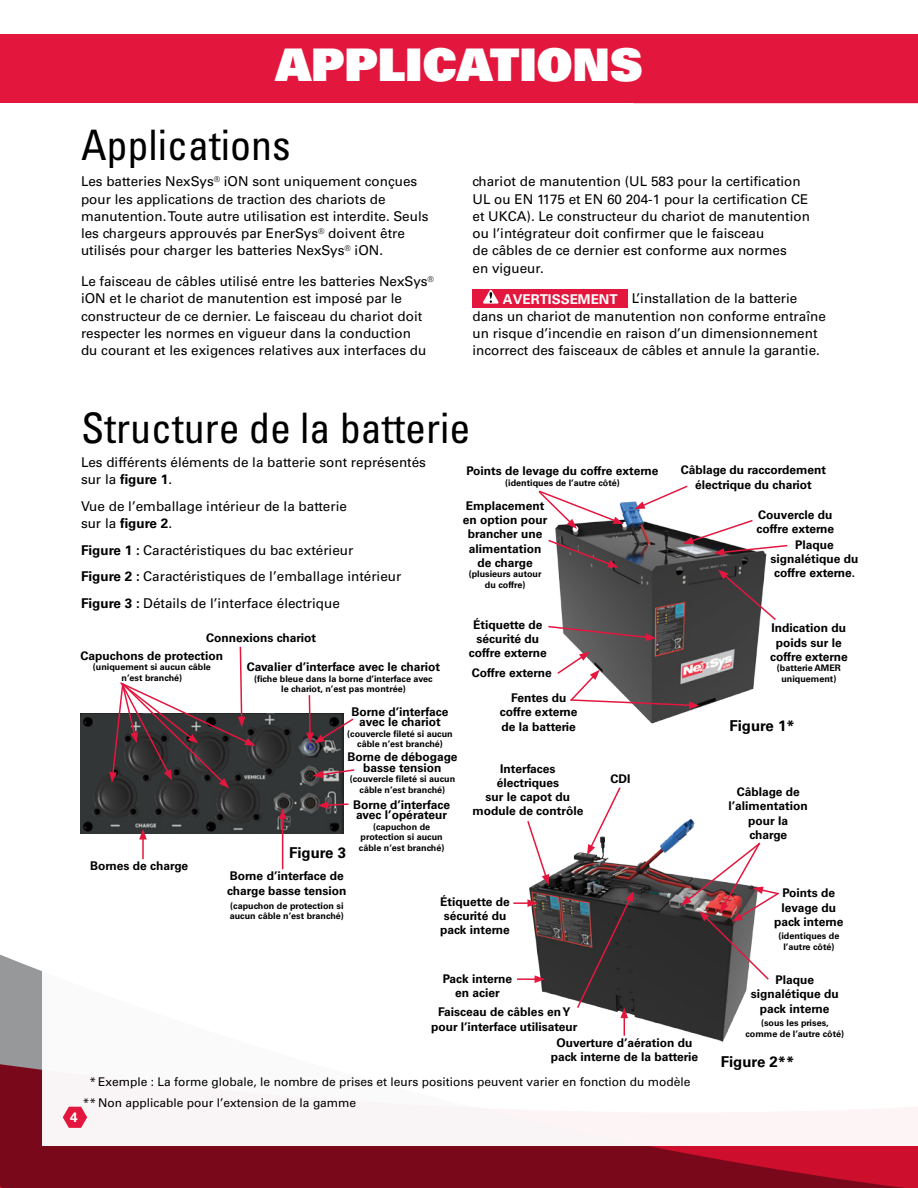
<style>
.page{position:relative;width:918px;height:1188px;background:#fff}
.page>*{position:absolute;margin:0;border:0;box-sizing:border-box;transform-origin:0 0}
.t1{font:45px "Univers LT Std X Black";color:#fff}
.Labels{font:condensed 42px "Univers LT Std";color:#000}
.Labels-2{font:700 15px "Univers LT Std";color:#000}
.Labels-3{font:13.5px/17.2px "Univers LT Std";color:#000}
.t2{font:700 13.5px "Univers LT Std";color:#fff}
.Labels-4{font:700 12px/14.2px "Univers LT Std";color:#000;text-align:center}
.Labels-5{font:12px "Univers LT Std";color:#000}
.Labels-6{font:700 9px/10.5px "Univers LT Std";color:#000;text-align:center}
.s1{font-weight:700}
</style>
<div class="page">
<svg style="left:0;top:954px;width:918px;height:234px;background:#88182b"></svg>
<div style="left:42px;top:857px;width:876px;height:289px;background:#fff"></div>
<div style="left:0;top:35px;width:918px;height:68px;background:#e3173e"></div>
<div style="left:472px;top:290px;width:156px;height:18px;background:#e3173e"></div>
<svg style="left:483px;top:290px;width:16px;height:14px"></svg>
<img style="left:555px;top:501px;width:212px;height:223px">
<img style="left:529px;top:819px;width:219px;height:223px">
<svg style="left:538px;top:490px;width:86px;height:39px"></svg>
<svg style="left:634px;top:485px;width:55px;height:24px"></svg>
<svg style="left:683px;top:519px;width:105px;height:37px"></svg>
<svg style="left:718px;top:570px;width:58px;height:52px"></svg>
<svg style="left:556px;top:652px;width:144px;height:57px"></svg>
<svg style="left:548px;top:625px;width:108px;height:16px;background:#7e676b"></svg>
<svg style="left:548px;top:538px;width:71px;height:30px;background:#6f6264"></svg>
<svg style="left:527px;top:819px;width:22px;height:66px"></svg>
<svg style="left:587px;top:787px;width:35px;height:68px"></svg>
<svg style="left:681px;top:841px;width:98px;height:140px"></svg>
<svg style="left:576px;top:891px;width:58px;height:145px"></svg>
<hr style="left:517px;top:978px;width:20px;height:2px;background:#e3173e">
<svg style="left:535px;top:975px;width:10px;height:8px"></svg>
<svg style="left:513px;top:899px;width:25px;height:8px"></svg>
<img style="left:81px;top:714px;width:262px;height:119px">
<svg style="left:109px;top:646px;width:146px;height:142px"></svg>
<svg style="left:306px;top:695px;width:48px;height:48px"></svg>
<svg style="left:313px;top:768px;width:42px;height:10px"></svg>
<svg style="left:318px;top:801px;width:31px;height:8px"></svg>
<hr style="left:142px;top:837px;width:2px;height:22px;background:#e3173e">
<svg style="left:139px;top:829px;width:8px;height:11px"></svg>
<hr style="left:282px;top:817px;width:1px;height:52px;background:#e3173e">
<svg style="left:279px;top:808px;width:7px;height:11px"></svg>
<svg style="left:63px;top:1107px;width:24px;height:21px"></svg>
<p class="t1" style="left:275px;top:35px;width:369px">APPLICATIONS</p>
<p class="Labels" style="left:81px;top:118px;width:211px">Applications</p>
<p class="Labels-3" style="left:81px;top:173px;width:349px">Les batteries NexSys<sup>®</sup> iON sont uniquement conçues pour les applications de traction des chariots de manutention. Toute autre utilisation est interdite. Seuls les chargeurs approuvés par EnerSys<sup>®</sup> doivent être utilisés pour charger les batteries NexSys<sup>®</sup> iON.</p>
<p class="Labels-3" style="left:81px;top:273px;width:354px">Le faisceau de câbles utilisé entre les batteries NexSys<sup>® </sup>iON et le chariot de manutention est imposé par le constructeur de ce dernier. Le faisceau du chariot doit respecter les normes en vigueur dans la conduction<br>du courant et les exigences relatives aux interfaces du</p>
<p class="Labels-3" style="left:472px;top:173px;width:339px">chariot de manutention (UL 583 pour la certification UL ou EN 1175 et EN 60 204-1 pour la certification CE et UKCA). Le constructeur du chariot de manutention ou l’intégrateur doit confirmer que le faisceau<br>de câbles de ce dernier est conforme aux normes<br>en vigueur.</p>
<p class="t2" style="left:503px;top:291px;width:116px">AVERTISSEMENT</p>
<p class="Labels-3" style="left:472px;top:290px;width:355px;text-indent:159px">L’installation de la batterie dans un chariot de manutention non conforme entraîne un risque d’incendie en raison d’un dimensionnement incorrect des faisceaux de câbles et annule la garantie.</p>
<p class="Labels" style="left:81px;top:402px;width:391px">Structure de la batterie</p>
<p class="Labels-3" style="left:81px;top:454px;width:347px">Les différents éléments de la batterie sont représentés sur la <span class="s1">figure 1</span>.</p>
<p class="Labels-3" style="left:81px;top:498px;width:268px">Vue de l’emballage intérieur de la batterie sur la <span class="s1">figure 2</span>.</p>
<p class="Labels-3" style="left:81px;top:541px;width:274px"><span class="s1">Figure 1 :</span> Caractéristiques du bac extérieur</p>
<p class="Labels-3" style="left:81px;top:568px;width:322px"><span class="s1">Figure 2 :</span> Caractéristiques de l’emballage intérieur</p>
<p class="Labels-3" style="left:81px;top:595px;width:260px"><span class="s1">Figure 3 :</span> Détails de l’interface électrique</p>
<p class="Labels-4" style="left:466px;top:464px;width:194px">Points de levage du coffre externe</p>
<p class="Labels-6" style="left:505px;top:477px;width:116px">(identiques de l’autre côté)</p>
<p class="Labels-4" style="left:463px;top:499px;width:86px">Emplacement en option pour brancher une alimentation de charge</p>
<p class="Labels-6" style="left:469px;top:569px;width:74px">(plusieurs autour du coffre)</p>
<p class="Labels-4" style="left:469px;top:617px;width:79px">Étiquette de sécurité du coffre externe</p>
<p class="Labels-4" style="left:206px;top:631px;width:111px">Connexions chariot</p>
<p class="Labels-4" style="left:247px;top:660px;width:195px">Cavalier d’interface avec le chariot</p>
<p class="Labels-6" style="left:254px;top:674px;width:180px">(fiche bleue dans la borne d’interface avec le chariot, n’est pas montrée)</p>
<p class="Labels-4" style="left:352px;top:706px;width:98px;line-height:10.5px">Borne d’interface avec le chariot</p>
<p class="Labels-6" style="left:347px;top:728px;width:107px">(couvercle fileté si aucun câble n’est branché)</p>
<p class="Labels-4" style="left:347px;top:752px;width:112px;line-height:10.5px">Borne de débogage basse tension</p>
<p class="Labels-6" style="left:350px;top:774px;width:107px">(couvercle fileté si aucun câble n’est branché)</p>
<p class="Labels-4" style="left:353px;top:799px;width:98px;line-height:10.5px;text-align:left">Borne d’interface avec l’opérateur</p>
<p class="Labels-6" style="left:359px;top:821px;width:87px">(capuchon de protection si aucun câble n’est branché)</p>
<p class="Labels-4" style="left:81px;top:648px;width:144px">Capuchons de protection</p>
<p class="Labels-6" style="left:93px;top:662px;width:120px">(uniquement si aucun câble n’est branché)</p>
<p class="Labels-4" style="left:472px;top:666px;width:81px">Coffre externe</p>
<p class="Labels-4" style="left:500px;top:691px;width:79px">Fentes du coffre externe de la batterie</p>
<p class="Labels-4" style="left:472px;top:761px;width:112px">Interfaces électriques<br>sur le capot du module de contrôle</p>
<p class="Labels-4" style="left:611px;top:772px;width:22px">CDI</p>
<p class="Labels-2" style="left:289px;top:844px;width:58px">Figure 3</p>
<p class="Labels-4" style="left:90px;top:859px;width:100px">Bornes de charge</p>
<p class="Labels-4" style="left:227px;top:869px;width:121px;line-height:15px;text-align:left">Borne d’interface de charge basse tension</p>
<p class="Labels-6" style="left:230px;top:900px;width:116px;text-align:left">(capuchon de protection si aucun câble n’est branché)</p>
<p class="Labels-4" style="left:440px;top:895px;width:71px;text-align:left">Étiquette de sécurité du pack interne</p>
<p class="Labels-4" style="left:681px;top:463px;width:147px">Câblage du raccordement électrique du chariot</p>
<p class="Labels-4" style="left:756px;top:507px;width:79px;text-align:left">Couvercle du coffre externe</p>
<p class="Labels-4" style="left:771px;top:538px;width:90px">Plaque signalétique du coffre externe.</p>
<p class="Labels-4" style="left:770px;top:621px;width:79px">Indication du poids sur le coffre externe</p>
<p class="Labels-6" style="left:777px;top:663px;width:66px">(batterie AMER uniquement)</p>
<p class="Labels-2" style="left:729px;top:717px;width:67px">Figure 1*</p>
<p class="Labels-4" style="left:729px;top:785px;width:81px">Câblage de l’alimentation pour la charge</p>
<p class="Labels-4" style="left:774px;top:886px;width:71px">Points de levage du pack interne</p>
<p class="Labels-6" style="left:778px;top:931px;width:63px">(identiques de l’autre côté)</p>
<p class="Labels-4" style="left:443px;top:971px;width:71px">Pack interne en acier</p>
<p class="Labels-4" style="left:431px;top:1005px;width:148px">Faisceau de câbles en Y pour l’interface utilisateur</p>
<p class="Labels-4" style="left:551px;top:1036px;width:149px">Ouverture d’aération du pack interne de la batterie</p>
<p class="Labels-5" style="left:89px;top:1075px;width:603px">* Exemple : La forme globale, le nombre de prises et leurs positions peuvent varier en fonction du modèle</p>
<p class="Labels-5" style="left:83px;top:1095px;width:275px">** Non applicable pour l’extension de la gamme</p>
<p class="t2" style="left:70px;top:1110px;width:9px">4</p>
<p class="Labels-4" style="left:751px;top:973px;width:90px">Plaque signalétique du pack interne</p>
<p class="Labels-6" style="left:745px;top:1018px;width:100px">(sous les prises, comme de l’autre côté)</p>
<p class="Labels-2" style="left:721px;top:1053px;width:75px">Figure 2**</p>
</div>
